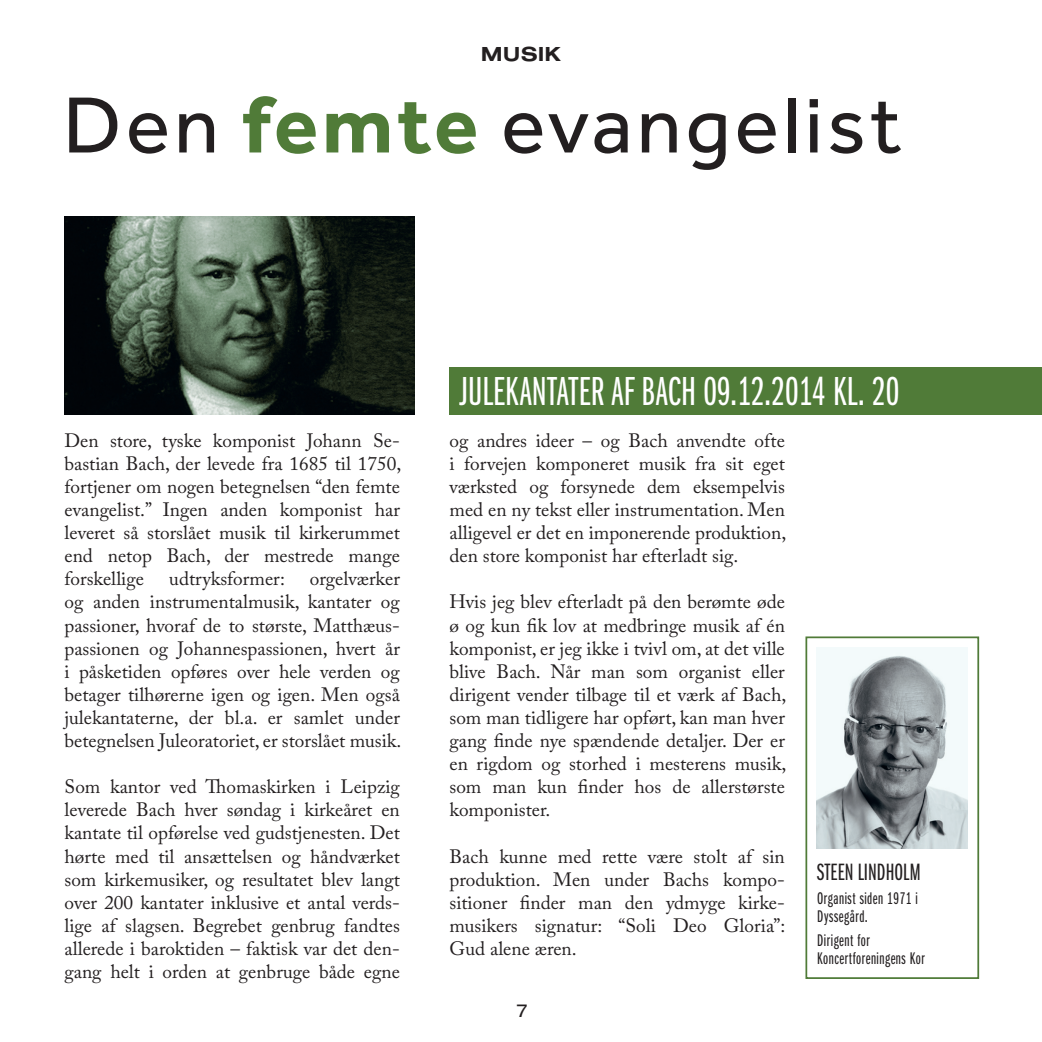
<style>
.page{position:relative;width:1042px;height:1042px;background:#fff}
.page>*{position:absolute;margin:0;border:0;box-sizing:border-box;transform-origin:0 0}
.t1{font:82.25px "Effra";letter-spacing:.05em;color:#231f20}
.t2{font:42px "Franklin Gothic URW Ext Com D Boo";color:#fff}
.t3{font:24.5px "Franklin Gothic URW Ext Com D Boo";color:#231f20}
.t4{font:700 21px "Nimbus San Ext";color:#231f20}
.t5{font:19.25px/23.1px "Adobe Caslon Pro";color:#231f20;text-align:justify}
.t6{font:19.25px "Nimbus San Ext";color:#231f20}
.t7{font:17.5px/17.5px "Franklin Gothic URW Ext Com D Boo";letter-spacing:.03em;color:#231f20}
.s1{font-weight:700;color:#507b38}
</style>
<div class="page">
<div style="left:805px;top:636px;width:174px;height:343px;border:2px solid #507b38"></div>
<div style="left:449px;top:367px;width:593px;height:48px;background:#507b38"></div>
<img style="left:64px;top:216px;width:350px;height:199px">
<img style="left:817px;top:648px;width:150px;height:200px">
<p class="t4" style="left:481px;top:42px;width:82px">MUSIK</p>
<p class="t1" style="left:63px;top:77px;width:840px">Den <span class="s1">femte</span> evangelist</p>
<p class="t5" style="left:64px;top:428px;width:338px">Den store, tyske komponist Johann Se&shy;bastian Bach, der levede fra 1685 til 1750, fortjener om nogen betegnelsen “den femte evangelist.” Ingen anden komponist har leveret så storslået musik til kirkerummet end netop Bach, der mestrede mange forskellige</p>
<p class="t5" style="left:64px;top:567px;width:338px;text-indent:245px">orgelværker og anden instrumentalmusik, kantater og passioner, hvoraf de to største, Matthæus&shy;passionen og Johannespassionen, hvert år i påsketiden opføres over hele verden og betager tilhørerne igen og igen. Men også julekantaterne, der bl.a. er samlet under betegnelsen Juleoratoriet, er storslået musik.</p>
<p class="t5" style="left:64px;top:775px;width:337px">Som kantor ved Thomaskirken i Leipzig leverede Bach hver søndag i kirkeåret en kantate til opførelse ved gudstjenesten. Det hørte med til ansættelsen og håndværket som kirkemusiker, og resultatet blev langt over 200 kantater inklusive et antal verds&shy;lige af slagsen. Begrebet genbrug fandtes allerede i baroktiden – faktisk var det den&shy;gang helt i orden at genbruge både egne</p>
<p class="t5" style="left:169px;top:567px;width:117px">udtryksformer:</p>
<p class="t2" style="left:459px;top:369px;width:441px">JULEKANTATER AF BACH 09.12.2014 KL. 20</p>
<p class="t5" style="left:449px;top:428px;width:338px">og andres ideer – og Bach anvendte ofte i forvejen komponeret musik fra sit eget værksted og forsynede dem eksempelvis med en ny tekst eller instrumentation. Men alligevel er det en imponerende produktion, den store komponist har efterladt sig.</p>
<p class="t5" style="left:449px;top:590px;width:338px">Hvis jeg blev efterladt på den berømte øde ø og kun fik lov at medbringe musik af én komponist, er jeg ikke i tvivl om, at det ville blive Bach. Når man som organist eller dirigent vender tilbage til et værk af Bach, som man tidligere har opført, kan man hver gang finde nye spændende detaljer. Der er en rigdom og storhed i mesterens musik, som man kun finder hos de allerstørste komponister.</p>
<p class="t5" style="left:449px;top:844px;width:337px">Bach kunne med rette være stolt af sin produktion. Men under Bachs kompo&shy;sitioner finder man den ydmyge kirke&shy;musikers signatur: “Soli Deo Gloria”:<br>Gud alene æren.</p>
<p class="t6" style="left:516px;top:999px;width:14px">7</p>
<p class="t3" style="left:817px;top:858px;width:105px">STEEN LINDHOLM</p>
<p class="t7" style="left:817px;top:890px;width:102px">Organist siden 1971 i<br>Dyssegård.</p>
<p class="t7" style="left:817px;top:932px;width:54px">Dirigent for</p>
<p class="t7" style="left:817px;top:949px;width:109px">Koncertforeningens Kor</p>
</div>
